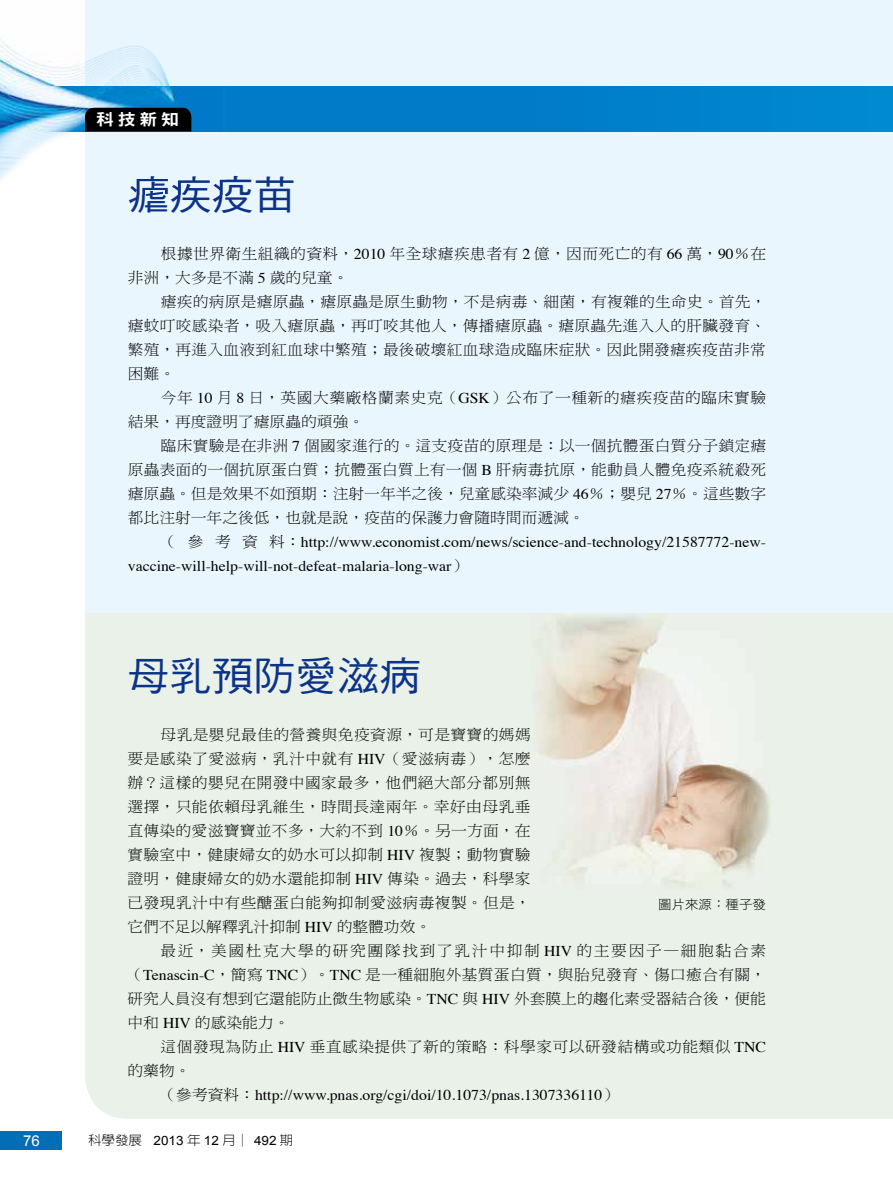
<style>
.page{position:relative;width:893px;height:1191px;background:#fff}
.page>*{position:absolute;margin:0;border:0;box-sizing:border-box;transform-origin:0 0}
.t1{font:39.9px "DF Hei Std W5";color:#0c3388;scale:1.05 1}
.t2{font:16.05px "DF Hei Std W9";color:#fff;scale:1.11 1}
.t3{font:15px/24px "DF Ming Std W3";letter-spacing:.015em;color:#000;text-align:justify;scale:1.05 1}
.t4{font:15px/24px "Times";color:#000;scale:1.05 1}
.t5{font:15px/24px "DF Ming Std W3";letter-spacing:.035em;color:#000;scale:1.05 1}
.t6{font:15px "Arial";color:#fff}
.t7{font:12.9px "Arial";color:#000;scale:1.05 1}
.t8{font:12.9px "DF Hei Std W3";color:#000;scale:1.05 1}
.s1{font-family:"Times"}
.s2{font-family:"DF Ming Std W3"}
.s3{font-family:"AR New Hei B5";font-weight:300}
</style>
<div class="page">
<div style="left:85px;top:0;width:808px;height:613px;background:#eaf6fd"></div>
<div style="left:0;top:1131px;width:62px;height:18px;background:#036eb8"></div>
<div style="left:85px;top:613px;width:808px;height:505px;background:#e9f1e9"></div>
<div style="left:226px;top:86px;width:667px;height:45px;background:linear-gradient(to right,#0077c5,#0088ce)"></div>
<img style="left:0;top:0;width:226px;height:195px">
<img style="left:129px;top:176px;width:97px;height:19px">
<div style="left:85px;top:108px;width:106px;height:23px;background:#000"></div>
<img style="left:531px;top:613px;width:244px;height:277px">
<p class="t2" style="left:96px;top:111px;width:76px">科技新知</p>
<h1 class="t1" style="left:128px;top:173px;width:162px">瘧疾疫苗</h1>
<p class="t3" style="left:128px;top:241px;width:609px;text-indent:33px">根據世界衛生組織的資料，<span class="s1">2010</span> 年全球瘧疾患者有 <span class="s1">2</span> 億，因而死亡的有 <span class="s1">66</span> 萬，<span class="s1">90</span>％在非洲，大多是不滿 <span class="s1">5</span> 歲的兒童。</p>
<p class="t3" style="left:128px;top:289px;width:609px;text-indent:33px">瘧疾的病原是瘧原蟲，瘧原蟲是原生動物，不是病毒、細菌，有複雜的生命史。首先，瘧蚊叮咬感染者，吸入瘧原蟲，再叮咬其他人，傳播瘧原蟲。瘧原蟲先進入人的肝臟發育、繁殖，再進入血液到紅血球中繁殖；最後破壞紅血球造成臨床症狀。因此開發瘧疾疫苗非常困難。</p>
<p class="t5" style="left:128px;top:385px;width:609px;text-indent:33px">今年 <span class="s1">10</span> 月 <span class="s1">8</span> 日，英國大藥廠格蘭素史克（<span class="s1">GSK</span>）公布了一種新的瘧疾疫苗的臨床實驗結果，再度證明了瘧原蟲的頑強。</p>
<p class="t3" style="left:128px;top:433px;width:609px;text-indent:33px">臨床實驗是在非洲 <span class="s1">7</span> 個國家進行的。這支疫苗的原理是：以一個抗體蛋白質分子鎖定瘧原蟲表面的一個抗原蛋白質；抗體蛋白質上有一個 <span class="s1">B</span> 肝病毒抗原，能動員人體免疫系統殺死瘧原蟲。但是效果不如預期：注射一年半之後，兒童感染率減少 <span class="s1">46</span>％；嬰兒 <span class="s1">27</span>％。這些數字都比注射一年之後低，也就是說，疫苗的保護力會隨時間而遞減。</p>
<p class="t4" style="left:128px;top:528px;width:609px;text-indent:33px"><span class="s2">（ 參 考 資 料：</span>http://www.economist.com/news/science-and-technology/21587772-new&shy;vaccine-will-help-will-not-defeat-malaria-long-war<span class="s2">）</span></p>
<h1 class="t1" style="left:128px;top:654px;width:281px">母乳預防愛滋病</h1>
<p class="t3" style="left:128px;top:722px;width:386px;text-indent:33px">母乳是嬰兒最佳的營養與免疫資源，可是寶寶的媽媽要是感染了愛滋病，乳汁中就有 <span class="s1">HIV</span>（愛滋病毒），怎麼辦？這樣的嬰兒在開發中國家最多，他們絕大部分都別無選擇，只能依賴母乳維生，時間長達兩年。幸好由母乳垂直傳染的愛滋寶寶並不多，大約不到 <span class="s1">10</span>％。另一方面，在實驗室中，健康婦女的奶水可以抑制 <span class="s1">HIV</span> 複製；動物實驗證明，健康婦女的奶水還能抑制 <span class="s1">HIV</span> 傳染。過去，科學家已發現乳汁中有些醣蛋白能夠抑制愛滋病毒複製。但是，它們不足以解釋乳汁抑制 <span class="s1">HIV</span> 的整體功效。</p>
<p class="t3" style="left:128px;top:938px;width:610px;text-indent:33px">最近，美國杜克大學的研究團隊找到了乳汁中抑制 <span class="s1">HIV</span> 的主要因子—細胞黏合素（<span class="s1">Tenascin-C</span>，簡寫 <span class="s1">TNC</span>）。<span class="s1">TNC</span> 是一種細胞外基質蛋白質，與胎兒發育、傷口癒合有關，研究人員沒有想到它還能防止微生物感染。<span class="s1">TNC</span> 與 <span class="s1">HIV</span> 外套膜上的趨化素受器結合後，便能中和 <span class="s1">HIV</span> 的感染能力。</p>
<p class="t3" style="left:128px;top:1034px;width:610px;text-indent:33px">這個發現為防止 <span class="s1">HIV</span> 垂直感染提供了新的策略：科學家可以研發結構或功能類似 <span class="s1">TNC</span>的藥物。</p>
<p class="t4" style="left:161px;top:1081px;width:437px"><span class="s2">（參考資料：</span>http://www.pnas.org/cgi/doi/10.1073/pnas.1307336110<span class="s2">）</span></p>
<p class="t8" style="left:658px;top:897px;width:104px">圖片來源：種子發</p>
<p class="t6" style="left:23px;top:1131px;width:18px">76</p>
<p class="t7" style="left:88px;top:1131px;width:197px"><span class="s3">科學發展</span> 2013 <span class="s3">年</span> 12 <span class="s3">月│</span> 492 <span class="s3">期</span></p>
</div>
